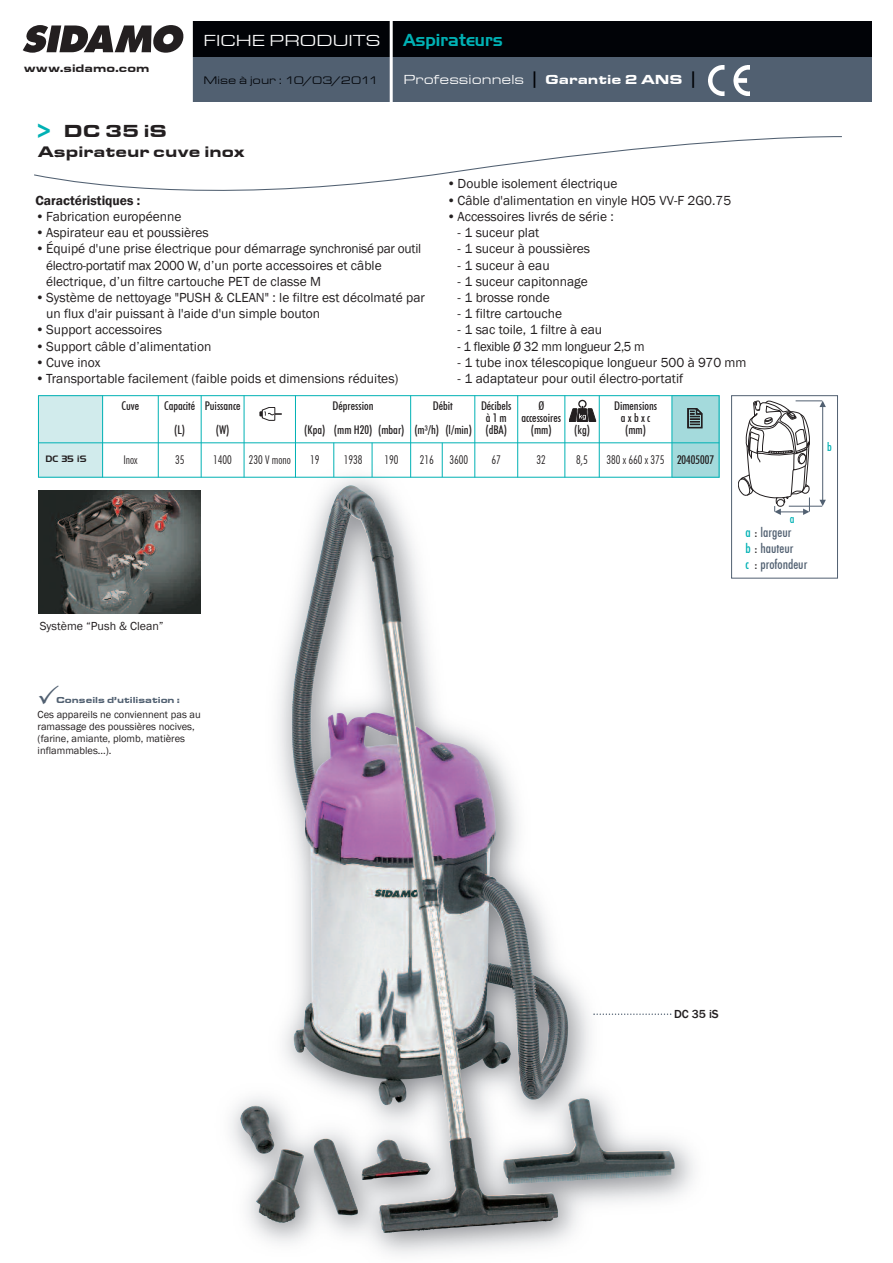
<style>
.page{position:relative;width:893px;height:1263px;background:#fff}
.page>*{position:absolute;margin:0;border:0;box-sizing:border-box;transform-origin:0 0}
.t1{font:18px "Eurostar Black Extended";color:#231f20}
.t2{font:16.8px "Handel Gothic BT";color:#00b1b4}
.t3{font:16.5px "Eurostar Regular Extended";color:#fff}
.t4{font:15.75px "Eurostar Black Extended";color:#231f20}
.t5{font:13.5px/16.2px "Franklin Gothic";color:#231f20}
.t6{font:500 condensed 13.5px/16.2px "Futura BT";color:#516071}
.t7{font:13.5px "Eurostar Regular Extended";color:#fff}
.t8{font:13.5px "Franklin Gothic";letter-spacing:-.02em;color:#231f20;scale:.96 1}
.t9{font:600 13.5px "Franklin Gothic";color:#231f20}
.t10{font:500 condensed 12px/24px "Futura BT";color:#231f20;text-align:center}
.t11{font:300 condensed 12px "Futura BT";color:#231f20}
.t12{font:12px "Franklin Gothic";color:#231f20}
.t13{font:500 12px "Franklin Gothic";color:#231f20}
.t14{font:500 condensed 12px "Futura BT";color:#00b1b4}
.t15{font:11.25px "Eurostar Regular Extended";color:#010307}
.t16{font:11.25px "Eurostar Black Extended";color:#231f20}
.t17{font:10.5px/12px "Franklin Gothic";color:#231f20}
.t18{font:9px "Eurostar Black Extended";color:#516071}
.t19{font:9px "Handel Gothic BT";color:#231f20}
.s1{font-size:27px;color:#00b1b4}
.s2{font-family:"Handel Gothic BT";font-size:16.5px;color:#010307}
.s3{font-family:"Eurostar Black Extended"}
.s4{font-weight:500}
.s5{color:#00b1b4}
.s6{color:#231f20}
</style>
<div class="page">
<img style="left:208px;top:455px;width:528px;height:799px">
<img style="left:240px;top:806px;width:210px;height:417px">
<svg style="left:593px;top:1013px;width:78px;height:2px"></svg>
<div style="left:191px;top:21px;width:681px;height:47px;background:#010307"></div>
<div style="left:191px;top:57px;width:681px;height:45px;background:#516071"></div>
<hr style="left:390px;top:21px;width:3px;height:81px;background:#fff">
<hr style="left:190px;top:21px;width:3px;height:81px;background:#fff">
<svg style="left:23px;top:25px;width:160px;height:28px"></svg>
<img style="left:708px;top:65px;width:42px;height:30px">
<svg style="left:34px;top:136px;width:808px;height:55px"></svg>
<div style="left:38px;top:395px;width:65px;height:48px;background:#d1ebec"></div>
<div style="left:672px;top:395px;width:47px;height:48px;background:#a4dadc"></div>
<svg style="left:687px;top:408px;width:16px;height:20px"></svg>
<div style="left:38px;top:443px;width:65px;height:34px;background:#d1ebec"></div>
<div style="left:672px;top:443px;width:47px;height:34px;background:#a4dadc"></div>
<hr style="left:38px;top:395px;width:1px;height:82px;background:#00b1b4">
<hr style="left:102px;top:395px;width:1px;height:82px;background:#00b1b4">
<hr style="left:158px;top:395px;width:1px;height:82px;background:#00b1b4">
<hr style="left:201px;top:395px;width:1px;height:82px;background:#00b1b4">
<hr style="left:244px;top:395px;width:1px;height:82px;background:#00b1b4">
<hr style="left:295px;top:395px;width:1px;height:82px;background:#00b1b4">
<hr style="left:410px;top:395px;width:1px;height:82px;background:#00b1b4">
<hr style="left:475px;top:395px;width:1px;height:82px;background:#00b1b4">
<hr style="left:517px;top:395px;width:1px;height:82px;background:#00b1b4">
<hr style="left:565px;top:395px;width:1px;height:82px;background:#00b1b4">
<hr style="left:599px;top:395px;width:1px;height:82px;background:#00b1b4">
<hr style="left:672px;top:395px;width:1px;height:82px;background:#00b1b4">
<hr style="left:719px;top:395px;width:1px;height:82px;background:#00b1b4">
<hr style="left:38px;top:395px;width:681px;height:1px;background:#00b1b4">
<hr style="left:38px;top:443px;width:681px;height:1px;background:#00b1b4">
<hr style="left:38px;top:477px;width:681px;height:1px;background:#00b1b4">
<svg style="left:569px;top:400px;width:27px;height:22px"></svg>
<svg style="left:259px;top:407px;width:23px;height:14px"></svg>
<div style="left:732px;top:396px;width:105px;height:182px;background:#fff"></div>
<div style="left:731px;top:395px;width:107px;height:183px;border:1px solid #516071"></div>
<hr style="left:334px;top:443px;width:1px;height:34px;background:#00b1b4">
<hr style="left:372px;top:443px;width:1px;height:34px;background:#00b1b4">
<hr style="left:442px;top:443px;width:1px;height:34px;background:#00b1b4">
<img style="left:38px;top:490px;width:163px;height:123px">
<svg style="left:738px;top:401px;width:88px;height:114px"></svg>
<p class="t16" style="left:24px;top:61px;width:127px">www.sidamo.com</p>
<p class="t3" style="left:203px;top:30px;width:178px">FICHE PRODUITS</p>
<p class="t15" style="left:203px;top:73px;width:177px">Mise à jour : 10/03/2011</p>
<h1 class="t1" style="left:31px;top:120px;width:137px"><span class="s1">&gt;</span> DC 35 iS</h1>
<p class="t4" style="left:38px;top:142px;width:209px">Aspirateur cuve inox</p>
<p class="t2" style="left:403px;top:30px;width:101px">Aspirateurs</p>
<p class="t7" style="left:403px;top:71px;width:295px">Professionnels <span class="s2">|</span> <span class="s3">Garantie 2 ANS</span> <span class="s2">|</span></p>
<p class="t9" style="left:36px;top:192px;width:106px">Caractéristiques :</p>
<p class="t5" style="left:36px;top:208px;width:148px">•Fabrication européenne</p>
<p class="t5" style="left:36px;top:224px;width:175px">•Aspirateur eau et poussières</p>
<p class="t5" style="left:46px;top:240px;width:377px;text-indent:-11px">•Équipé d'une prise électrique pour démarrage synchronisé par outil électro-portatif max 2000 W, d’un porte accessoires et câble électrique, d’un filtre cartouche PET de classe M</p>
<p class="t5" style="left:46px;top:289px;width:380px;text-indent:-11px">•Système de nettoyage "PUSH &amp; CLEAN" : le filtre est décolmaté par un flux d'air puissant à l'aide d'un simple bouton</p>
<p class="t5" style="left:36px;top:321px;width:128px">•Support accessoires</p>
<p class="t5" style="left:36px;top:338px;width:177px">•Support câble d’alimentation</p>
<p class="t5" style="left:36px;top:354px;width:66px">•Cuve inox</p>
<p class="t5" style="left:36px;top:370px;width:365px">•Transportable facilement (faible poids et dimensions réduites)</p>
<p class="t5" style="left:447px;top:176px;width:172px">•Double isolement électrique</p>
<p class="t5" style="left:447px;top:192px;width:286px">•Câble d'alimentation en vinyle HO5 VV-F 2G0.75</p>
<p class="t5" style="left:447px;top:208px;width:168px">•Accessoires livrés de série :</p>
<p class="t5" style="left:458px;top:224px;width:83px">- 1 suceur plat</p>
<p class="t5" style="left:458px;top:240px;width:134px">- 1 suceur à poussières</p>
<p class="t5" style="left:458px;top:257px;width:94px">- 1 suceur à eau</p>
<p class="t5" style="left:458px;top:273px;width:132px">- 1 suceur capitonnage</p>
<p class="t5" style="left:458px;top:289px;width:94px">- 1 brosse ronde</p>
<p class="t5" style="left:458px;top:305px;width:106px">- 1 filtre cartouche</p>
<p class="t5" style="left:458px;top:321px;width:146px">- 1 sac toile, 1 filtre à eau</p>
<p class="t8" style="left:458px;top:338px;width:196px">- 1 flexible Ø 32 mm longueur 2,5 m</p>
<p class="t5" style="left:458px;top:354px;width:290px">- 1 tube inox télescopique longueur 500 à 970 mm</p>
<p class="t5" style="left:458px;top:370px;width:227px">- 1 adaptateur pour outil électro-portatif</p>
<p class="t10" style="left:122px;top:394px;width:19px">Cuve</p>
<p class="t10" style="left:164px;top:394px;width:33px">Capacité (L)</p>
<p class="t10" style="left:205px;top:394px;width:37px">Puissance (W)</p>
<p class="t10" style="left:304px;top:394px;width:102px">Dépression<br>(Kpa) (mm H20) (mbar)</p>
<p class="t10" style="left:414px;top:394px;width:59px">Débit<br>(m³/h) (l/min)</p>
<p class="t10" style="left:481px;top:400px;width:32px;line-height:12px">Décibels à1m (dBA)</p>
<p class="t10" style="left:538px;top:394px;width:7px">Ø</p>
<p class="t10" style="left:521px;top:406px;width:41px">accessoires</p>
<p class="t10" style="left:531px;top:418px;width:61px">(mm) (kg)</p>
<p class="t10" style="left:614px;top:400px;width:45px;line-height:12px">Dimensions axbxc (mm)</p>
<p class="t19" style="left:46px;top:454px;width:42px">DC 35 iS</p>
<p class="t11" style="left:123px;top:452px;width:16px">Inox</p>
<p class="t11" style="left:175px;top:452px;width:11px">35</p>
<p class="t11" style="left:213px;top:452px;width:20px">1400</p>
<p class="t11" style="left:249px;top:452px;width:44px">230 V mono</p>
<p class="t11" style="left:310px;top:452px;width:11px">19</p>
<p class="t11" style="left:344px;top:452px;width:20px">1938</p>
<p class="t11" style="left:384px;top:452px;width:16px">190</p>
<p class="t11" style="left:420px;top:452px;width:16px">216</p>
<p class="t11" style="left:449px;top:452px;width:20px">3600</p>
<p class="t11" style="left:492px;top:452px;width:11px">67</p>
<p class="t11" style="left:537px;top:452px;width:11px">32</p>
<p class="t11" style="left:576px;top:452px;width:13px">8,5</p>
<p class="t11" style="left:607px;top:452px;width:109px">380 x 660 x 375 <span class="s4">20405007</span></p>
<p class="t14" style="left:827px;top:439px;width:6px">b</p>
<p class="t12" style="left:40px;top:619px;width:126px">Système “Push &amp; Clean”</p>
<p class="t14" style="left:790px;top:512px;width:6px">a</p>
<p class="t6" style="left:746px;top:524px;width:63px"><span class="s5">a</span> <span class="s6">:</span> largeur<br><span class="s5">b</span> <span class="s6">:</span> hauteur<br><span class="s5">c</span> <span class="s6">:</span> profondeur</p>
<p class="t18" style="left:56px;top:694px;width:125px">Conseils d’utilisation :</p>
<p class="t17" style="left:38px;top:708px;width:165px">Ces appareils ne conviennent pas au ramassage des poussières nocives, (farine, amiante, plomb, matières inflammables...).</p>
<p class="t13" style="left:674px;top:1007px;width:46px">DC 35 iS</p>
</div>
